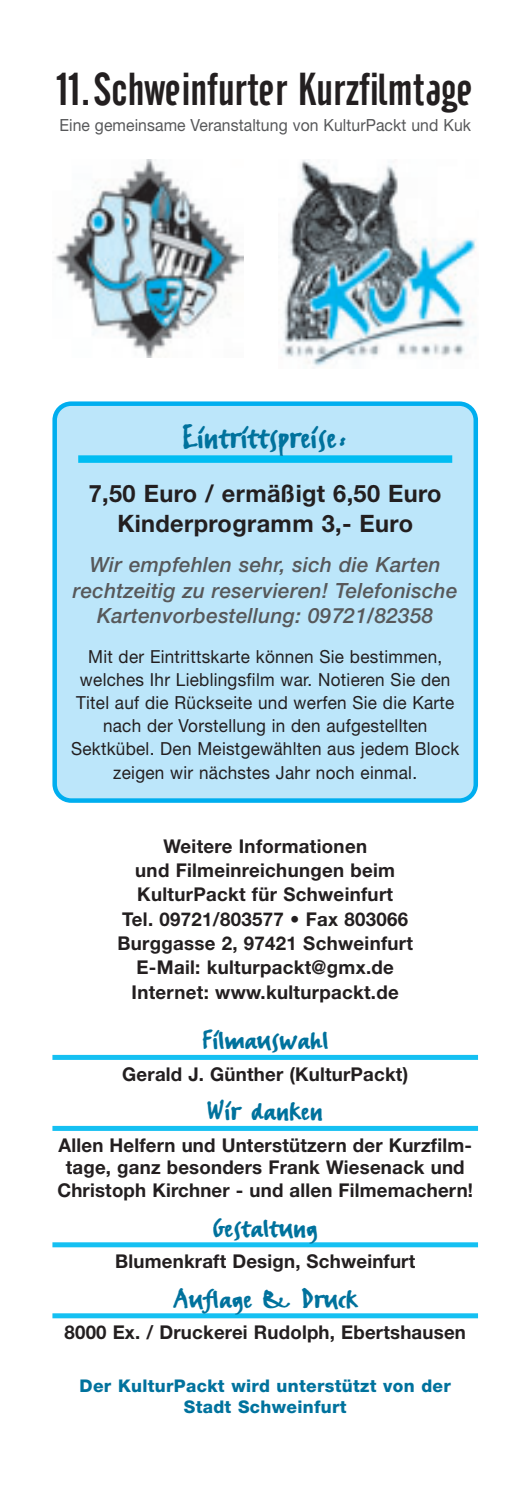
<style>
.page{position:relative;width:532px;height:1489px;background:#fff}
.page>*{position:absolute;margin:0;border:0;box-sizing:border-box;transform-origin:0 0}
.t1{font:45.75px "Alternate Gothic No 2 BT";letter-spacing:.005em;color:#231f20}
.t2{font:36.25px "FF Erikrighthand";letter-spacing:.01em;color:#00729d;scale:1.04 1}
.t3{font:31.25px "FF Erikrighthand";letter-spacing:.01em;color:#00729d;scale:1.07 1}
.t4{font:700 24px/30.2px "Helvetica Neue";letter-spacing:.015em;color:#231f20;text-align:center}
.t5{font:italic 500 21px/25.2px "Helvetica Neue";letter-spacing:.015em;color:#57585a;text-align:center}
.t6{font:700 19px/24.2px "Helvetica Neue";letter-spacing:.01em;color:#231f20;text-align:center}
.t7{font:18px/23px "Helvetica Neue";letter-spacing:.015em;color:#231f20;text-align:center;scale:.95 1}
.t8{font:800 17.5px/20.8px "Helvetica Neue";letter-spacing:.02em;color:#00729d;text-align:center}
.t9{font:16.75px "Helvetica Neue";letter-spacing:.005em;color:#57585a;scale:.94 1}
</style>
<div class="page">
<div style="left:52px;top:1054px;width:426px;height:5px;background:#15c0f2"></div>
<div style="left:52px;top:1125px;width:426px;height:5px;background:#15c0f2"></div>
<div style="left:52px;top:1242px;width:426px;height:5px;background:#15c0f2"></div>
<div style="left:52px;top:1313px;width:426px;height:5px;background:#15c0f2"></div>
<img style="left:55px;top:159px;width:189px;height:198px">
<img style="left:283px;top:159px;width:193px;height:208px">
<div style="left:52px;top:401px;width:426px;height:401px;background:#bce6fa"></div>
<h1 class="t1" style="left:57px;top:73px;width:417px">11.Schweinfurter Kurzfilmtage</h1>
<p class="t9" style="left:59px;top:119px;width:439px">Eine gemeinsame Veranstaltung von KulturPackt und Kuk</p>
<h2 class="t2" style="left:182px;top:414px;width:161px">Eintrittspreise:</h2>
<p class="t4" style="left:89px;top:480px;width:354px">7,50 Euro / ermäßigt 6,50 Euro<br>Kinderprogramm 3,- Euro</p>
<p class="t5" style="left:73px;top:554px;width:386px">Wir empfehlen sehr, sich die Karten rechtzeitig zu reservieren! Telefonische<br>Kartenvorbestellung: 09721/82358</p>
<p class="t7" style="left:71px;top:647px;width:410px">Mit der Eintrittskarte können Sie bestimmen, welches Ihr Lieblingsfilm war. Notieren Sie den Titel auf die Rückseite und werfen Sie die Karte nach der Vorstellung in den aufgestellten Sektkübel. Den Meistgewählten aus jedem Block zeigen wir nächstes Jahr noch einmal.</p>
<p class="t6" style="left:117px;top:835px;width:297px">Weitere Informationen<br>und Filmeinreichungen beim<br>KulturPackt für Schweinfurt<br>Tel. 09721/803577 • Fax 803066<br>Burggasse 2, 97421 Schweinfurt<br>E-Mail: kulturpackt@gmx.de<br>Internet: www.kulturpackt.de</p>
<h3 class="t3" style="left:202px;top:1020px;width:120px">Filmauswahl</h3>
<p class="t6" style="left:122px;top:1063px;width:287px">Gerald J. Günther (KulturPackt)</p>
<h3 class="t3" style="left:207px;top:1090px;width:109px">Wir danken</h3>
<p class="t6" style="left:57px;top:1135px;width:417px;line-height:22.8px">Allen Helfern und Unterstützern der Kurzfilm&shy;tage, ganz besonders Frank Wiesenack und<br>Christoph Kirchner - und allen Filmemachern!</p>
<h3 class="t3" style="left:213px;top:1207px;width:99px">Gestaltung</h3>
<p class="t6" style="left:115px;top:1250px;width:301px">Blumenkraft Design, Schweinfurt</p>
<h3 class="t3" style="left:173px;top:1278px;width:174px">Auflage &amp; Druck</h3>
<p class="t6" style="left:64px;top:1321px;width:403px">8000 Ex. / Druckerei Rudolph, Ebertshausen</p>
<p class="t8" style="left:79px;top:1376px;width:373px">Der KulturPackt wird unterstützt von der<br>Stadt Schweinfurt</p>
</div>
